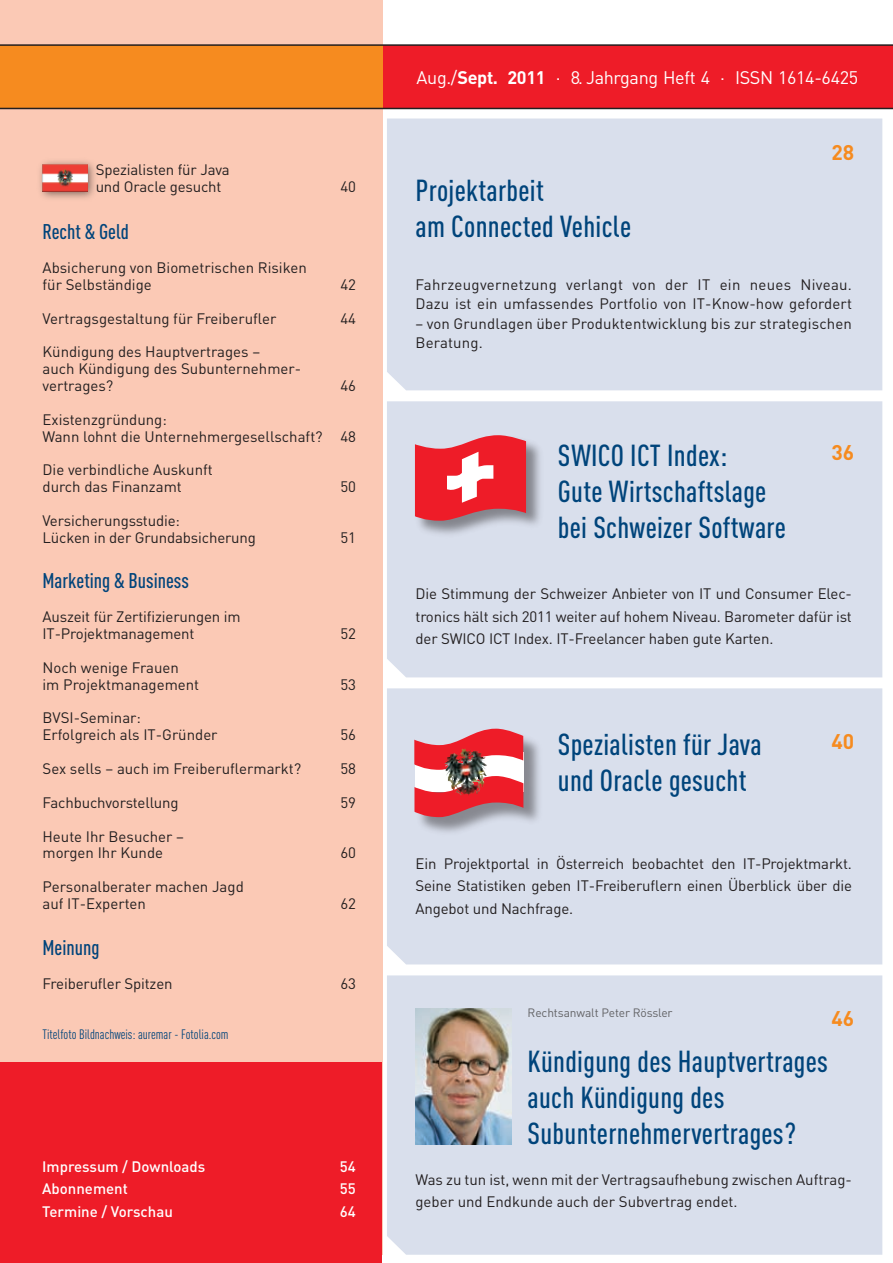
<style>
.page{position:relative;width:893px;height:1263px;background:#fff}
.page>*{position:absolute;margin:0;border:0;box-sizing:border-box;transform-origin:0 0}
.t1{font:500 30px/36px "DIN Cond";letter-spacing:.01em;color:#00447b}
.t2{font:500 21px "DIN Cond";color:#00447b}
.t3{font:700 21px "DIN";color:#f68b1f}
.t4{font:18px "DIN";letter-spacing:-.02em;color:#fff}
.t5{font:15px/16.8px "DIN";color:#231f20}
.t6{font:500 15px "DIN";color:#fff}
.t7{font:13.5px "DIN Cond";color:#00447b}
.t8{font:12px "DIN";letter-spacing:-.01em;color:#636366}
.s1{font-weight:700}
</style>
<div class="page">
<div style="left:387px;top:688px;width:495px;height:276px;background:#d9dfec"></div>
<div style="left:416px;top:730px;width:127px;height:108px;background:#231f20;opacity:.45"></div>
<div style="left:415px;top:752px;width:108px;height:40px;background:#fff"></div>
<svg style="left:414px;top:729px;width:109px;height:41px;background:#e1656e"></svg>
<svg style="left:414px;top:776px;width:109px;height:41px"></svg>
<img style="left:455px;top:759px;width:33px;height:37px">
<div style="left:0;top:0;width:383px;height:1254px;background:#fbc9b5"></div>
<div style="left:382px;top:45px;width:511px;height:64px;background:#ee1c28"></div>
<div style="left:0;top:45px;width:383px;height:64px;background:#f68b1f"></div>
<hr style="left:0;top:108px;width:893px;height:1px;background:#231f20">
<div style="left:0;top:1062px;width:382px;height:201px;background:#ee1c28"></div>
<hr style="left:0;top:44px;width:893px;height:2px;background:#231f20">
<div style="left:387px;top:119px;width:495px;height:271px;background:#d9dfec"></div>
<div style="left:387px;top:975px;width:495px;height:280px;background:#d9dfec"></div>
<div style="left:387px;top:401px;width:495px;height:276px;background:#d9dfec"></div>
<div style="left:36px;top:158px;width:63px;height:45px;background:#231f20;opacity:.6"></div>
<img style="left:43px;top:164px;width:44px;height:27px">
<div style="left:414px;top:435px;width:130px;height:103px;background:#231f20;opacity:.47"></div>
<svg style="left:415px;top:435px;width:111px;height:86px;background:#e74f5a"></svg>
<img style="left:415px;top:1008px;width:97px;height:137px">
<p class="t5" style="left:96px;top:161px;width:136px">Spezialisten für Java und Oracle gesucht</p>
<h2 class="t2" style="left:43px;top:219px;width:88px">Recht &amp; Geld</h2>
<p class="t5" style="left:43px;top:259px;width:266px">Absicherung von Biometrischen Risiken für Selbständige</p>
<p class="t5" style="left:341px;top:178px;width:17px">40</p>
<p class="t5" style="left:341px;top:276px;width:17px">42</p>
<p class="t5" style="left:43px;top:309px;width:235px">Vertragsgestaltung für Freiberufler</p>
<p class="t5" style="left:341px;top:309px;width:17px">44</p>
<p class="t5" style="left:43px;top:343px;width:260px">Kündigung des Hauptvertrages –<br>auch Kündigung des Subunternehmer&shy;vertrages?</p>
<p class="t5" style="left:341px;top:377px;width:17px">46</p>
<p class="t5" style="left:43px;top:411px;width:315px">Existenzgründung:<br>Wann lohnt die Unternehmergesellschaft? 48</p>
<p class="t5" style="left:43px;top:461px;width:172px">Die verbindliche Auskunft durch das Finanzamt</p>
<p class="t5" style="left:341px;top:478px;width:17px">50</p>
<p class="t5" style="left:43px;top:512px;width:215px">Versicherungsstudie:<br>Lücken in der Grundabsicherung</p>
<h2 class="t2" style="left:43px;top:568px;width:148px">Marketing &amp; Business</h2>
<p class="t5" style="left:43px;top:608px;width:200px">Auszeit für Zertifizierungen im<br>IT-Projektmanagement</p>
<p class="t5" style="left:43px;top:659px;width:158px">Noch wenige Frauen im Projektmanagement</p>
<p class="t5" style="left:43px;top:709px;width:177px">BVSI-Seminar:<br>Erfolgreich als IT-Gründer</p>
<p class="t5" style="left:341px;top:529px;width:17px">51</p>
<p class="t5" style="left:341px;top:625px;width:17px">52</p>
<p class="t5" style="left:341px;top:675px;width:17px">53</p>
<p class="t5" style="left:341px;top:726px;width:17px">56</p>
<p class="t5" style="left:43px;top:760px;width:260px">Sex sells – auch im Freiberuflermarkt?</p>
<p class="t5" style="left:341px;top:760px;width:17px">58</p>
<p class="t5" style="left:43px;top:794px;width:138px">Fachbuchvorstellung</p>
<p class="t5" style="left:341px;top:794px;width:17px">59</p>
<p class="t5" style="left:43px;top:827px;width:143px">Heute Ihr Besucher – morgen Ihr Kunde</p>
<p class="t5" style="left:341px;top:844px;width:17px">60</p>
<p class="t5" style="left:43px;top:878px;width:203px">Personalberater machen Jagd auf IT-Experten</p>
<p class="t5" style="left:341px;top:895px;width:17px">62</p>
<h2 class="t2" style="left:43px;top:935px;width:59px">Meinung</h2>
<p class="t5" style="left:43px;top:974px;width:132px">Freiberufler Spitzen</p>
<p class="t5" style="left:341px;top:974px;width:17px">63</p>
<p class="t7" style="left:43px;top:1026px;width:187px">Titelfoto Bildnachweis: auremar - Fotolia.com</p>
<p class="t6" style="left:42px;top:1157px;width:165px">Impressum / Downloads</p>
<p class="t6" style="left:340px;top:1157px;width:17px">54</p>
<p class="t6" style="left:42px;top:1179px;width:87px">Abonnement</p>
<p class="t6" style="left:340px;top:1179px;width:17px">55</p>
<p class="t6" style="left:42px;top:1202px;width:132px">Termine / Vorschau</p>
<p class="t6" style="left:340px;top:1202px;width:17px">64</p>
<p class="t4" style="left:417px;top:66px;width:443px">Aug./<span class="s1">Sept. 2011</span> · 8. Jahrgang Heft 4 · ISSN 1614-6425</p>
<h1 class="t1" style="left:415px;top:172px;width:217px">Projektarbeit<br>am Connected Vehicle</h1>
<h2 class="t3" style="left:831px;top:139px;width:24px">28</h2>
<p class="t5" style="left:415px;top:274px;width:438px;line-height:19.5px">Fahrzeugvernetzung verlangt von der IT ein neues Niveau.<br>Dazu ist ein umfassendes Portfolio von IT-Know-how gefordert</p>
<p class="t5" style="left:415px;top:313px;width:438px;line-height:19.5px">– von Grundlagen über Produktentwicklung bis zur strategischen<br>Beratung.</p>
<h1 class="t1" style="left:558px;top:436px;width:171px">SWICO ICT Index:</h1>
<h2 class="t3" style="left:831px;top:439px;width:24px">36</h2>
<h1 class="t1" style="left:558px;top:472px;width:230px">Gute Wirtschaftslage bei Schweizer Software</h1>
<p class="t5" style="left:415px;top:582px;width:438px;line-height:22.5px;text-align:justify">Die Stimmung der Schweizer Anbieter von IT und Consumer Elec&shy;tronics hält sich 2011 weiter auf hohem Niveau. Barometer dafür ist der SWICO ICT Index. IT-Freelancer haben gute Karten.</p>
<h1 class="t1" style="left:558px;top:725px;width:205px">Spezialisten für Java und Oracle gesucht</h1>
<h2 class="t3" style="left:831px;top:728px;width:24px">40</h2>
<p class="t5" style="left:415px;top:852px;width:438px;line-height:22.5px;text-align:justify">Ein Projektportal in Österreich beobachtet den IT-Projektmarkt.<br>Seine Statistiken geben IT-Freiberuflern einen Überblick über die Angebot und Nachfrage.</p>
<p class="t8" style="left:528px;top:1005px;width:147px">Rechtsanwalt Peter Rössler</p>
<h1 class="t1" style="left:528px;top:1043px;width:302px">Kündigung des Hauptvertrages auch Kündigung des<br>Subunternehmervertrages?</h1>
<p class="t5" style="left:415px;top:1168px;width:438px;line-height:22.5px">Was zu tun ist, wenn mit der Vertragsaufhebung zwischen Auftrag&shy;geber und Endkunde auch der Subvertrag endet.</p>
<h2 class="t3" style="left:831px;top:1004px;width:24px">46</h2>
</div>
